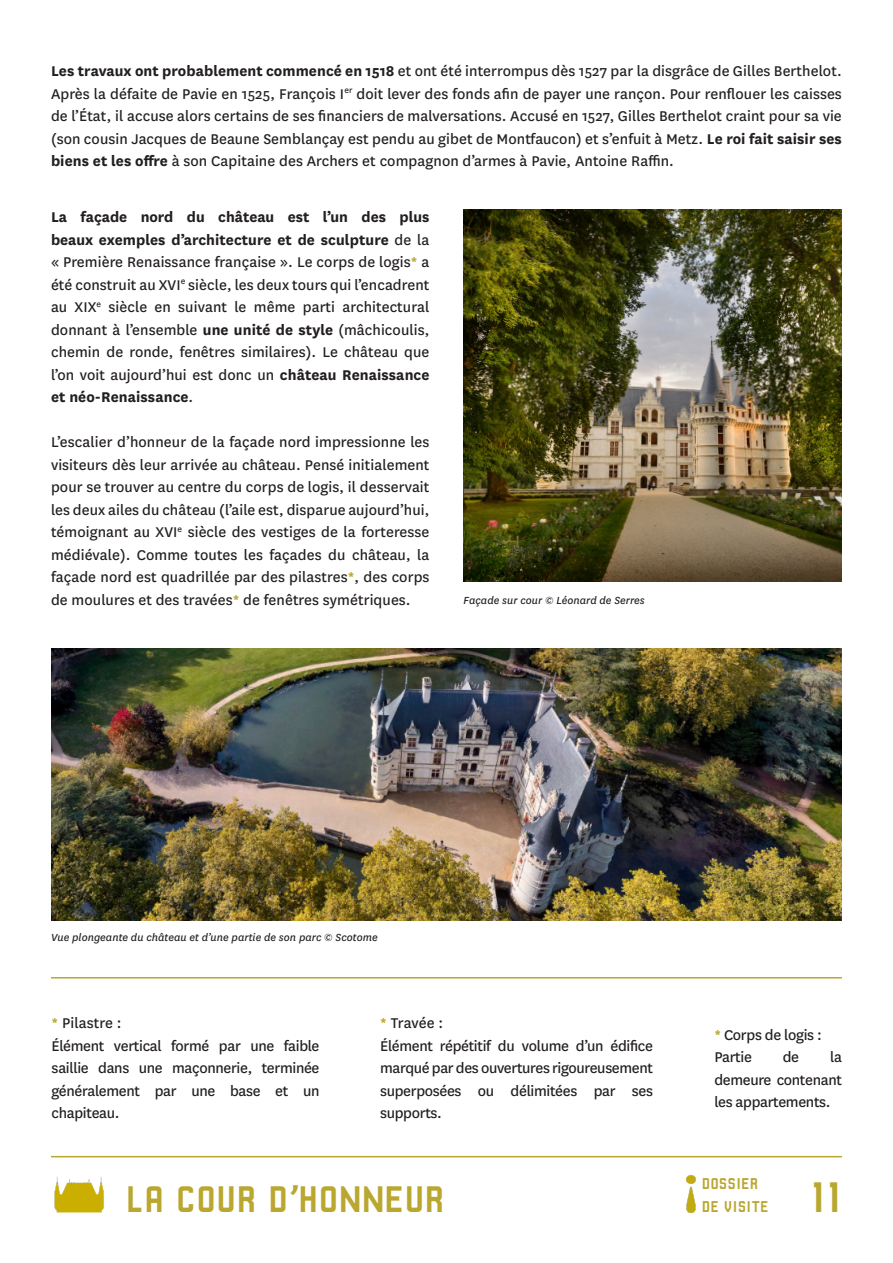
<style>
.page{position:relative;width:893px;height:1263px;background:#fff}
.page>*{position:absolute;margin:0;border:0;box-sizing:border-box;transform-origin:0 0}
.t1{font:45px "Robust CMN";color:#b9a730}
.TITRE_PARTIE{font:39px "Robust CMN";color:#b9a730}
.t2{font:16.5px/22.5px "National";letter-spacing:-.015em;color:#231f20;text-align:justify}
.Mise_en_relief{font:16.5px "Robust CMN";color:#b9a730}
.t3{font:16.5px "National";letter-spacing:.005em;color:#231f20}
.Légende{font:italic 12px "National";letter-spacing:.005em;color:#231f20}
.s1{font-weight:700}
.s2{font-weight:700;color:#b9a730}
</style>
<div class="page">
<hr style="left:51px;top:1156px;width:791px;height:1px;background:#b9a730">
<img style="left:54px;top:1177px;width:50px;height:36px">
<img style="left:687px;top:1176px;width:8px;height:37px">
<img style="left:51px;top:648px;width:791px;height:272px">
<img style="left:463px;top:210px;width:379px;height:372px">
<hr style="left:51px;top:977px;width:791px;height:1px;background:#b9a730">
<p class="t2" style="left:51px;top:59px;width:792px"><span class="s1">Les travaux ont probablement commencé en 1518</span> et ont été interrompus dès 1527 par la disgrâce de Gilles Berthelot.<br>Après la défaite de Pavie en 1525, François I<sup>er</sup> doit lever des fonds afin de payer une rançon. Pour renflouer les caisses de l’État, il accuse alors certains de ses financiers de malversations. Accusé en 1527, Gilles Berthelot craint pour sa vie (son cousin Jacques de Beaune Semblançay est pendu au gibet de Montfaucon) et s’enfuit à Metz. <span class="s1">Le roi fait saisir ses biens et les offre</span> à son Capitaine des Archers et compagnon d’armes à Pavie, Antoine Raffin.</p>
<p class="t2" style="left:51px;top:205px;width:380px"><span class="s1">La façade nord du château est l’un des plus beaux exemples d’architecture et de sculpture</span> de la « Première Renaissance française ». Le corps de logis<span class="s2">*</span> a été construit au XVI<sup>e</sup> siècle, les deux tours qui l’encadrent au XIX<sup>e</sup> siècle en suivant le même parti architectural donnant à l’ensemble <span class="s1">une unité de style</span> (mâchicoulis, chemin de ronde, fenêtres similaires). Le château que l’on voit aujourd’hui est donc un <span class="s1">château Renaissance et néo-Renaissance</span>.</p>
<p class="t2" style="left:51px;top:430px;width:380px">L’escalier d’honneur de la façade nord impressionne les visiteurs dès leur arrivée au château. Pensé initialement pour se trouver au centre du corps de logis, il desservait les deux ailes du château (l’aile est, disparue aujourd’hui, témoignant au XVI<sup>e</sup> siècle des vestiges de la forteresse médiévale). Comme toutes les façades du château, la façade nord est quadrillée par des pilastres<span class="s2">*</span>, des corps de moulures et des travées<span class="s2">*</span> de fenêtres symétriques.</p>
<p class="Légende" style="left:463px;top:593px;width:183px">Façade sur cour © Léonard de Serres</p>
<p class="Légende" style="left:51px;top:929px;width:328px">Vue plongeante du château et d’une partie de son parc © Scotome</p>
<p class="t3" style="left:52px;top:1012px;width:71px"><span class="s2">*</span> Pilastre :</p>
<p class="t2" style="left:52px;top:1034px;width:269px">Élément vertical formé par une faible saillie dans une maçonnerie, terminée généralement par une base et un chapiteau.</p>
<p class="t2" style="left:380px;top:1011px;width:64px"><span class="s2">*</span> Travée :</p>
<p class="t2" style="left:380px;top:1034px;width:274px">Élément répétitif du volume d’un édifice marqué par des ouvertures rigoureusement superposées ou délimitées par ses supports.</p>
<p class="TITRE_PARTIE" style="left:126px;top:1178px;width:320px">LA COUR D’HONNEUR</p>
<p class="t2" style="left:714px;top:1022px;width:109px"><span class="s2">*</span> Corps de logis :</p>
<p class="t2" style="left:714px;top:1045px;width:39px">Partie</p>
<p class="t2" style="left:783px;top:1045px;width:18px">de</p>
<p class="t2" style="left:714px;top:1045px;width:129px;text-indent:116px">la demeure contenant les appartements.</p>
<p class="Mise_en_relief" style="left:702px;top:1175px;width:58px">DOSSIER</p>
<p class="Mise_en_relief" style="left:702px;top:1197px;width:69px">DE VISITE</p>
<p class="t1" style="left:811px;top:1172px;width:33px">11</p>
</div>
